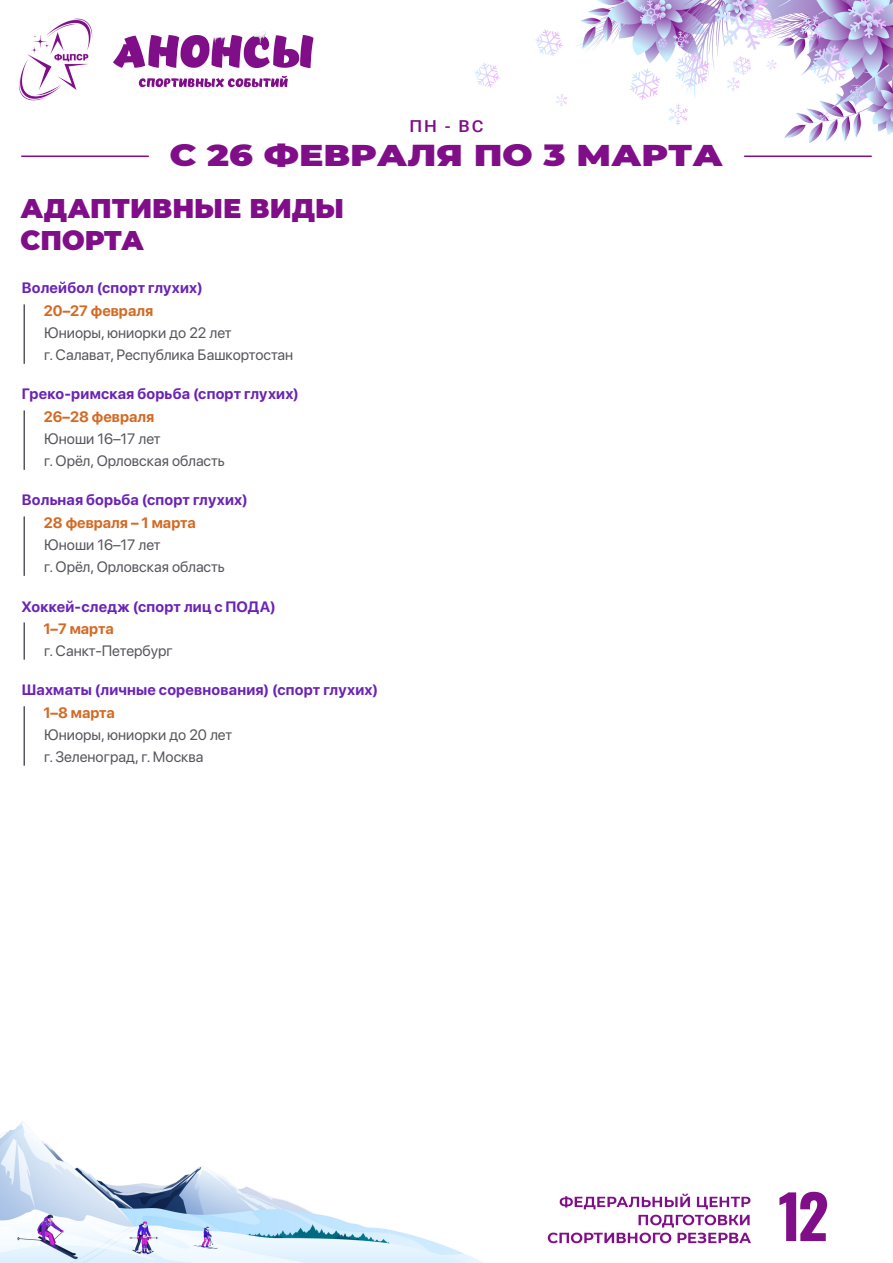
<style>
.page{position:relative;width:893px;height:1263px;background:#fff}
.page>*{position:absolute;margin:0;border:0;box-sizing:border-box;transform-origin:0 0}
.t1{font:700 60px "Oswald";color:#800e89}
.t2{font:900 30px "Montserrat";color:#800e89;scale:1.2 1}
.А_-_Заголовок{font:900 27px/32.4px "Montserrat";color:#800e89}
.t3{font:500 16.5px "Roboto";color:#800e89;scale:1.09 1}
.А_-_Текст{font:15px "SF Pro Display";color:#56575c}
.А_-_вид_спорта{font:italic 700 15px "SF Pro Display";letter-spacing:.01em;color:#6a23b5}
.А_-_дата{font:italic 700 15px "SF Pro Display";color:#d36a24}
</style>
<div class="page">
<img style="left:0;top:0;width:893px;height:1263px">
<hr style="left:21px;top:156px;width:128px;height:1px;background:#800e89">
<hr style="left:744px;top:156px;width:128px;height:1px;background:#800e89">
<hr style="left:24px;top:304px;width:1px;height:60px;background:#56575c">
<hr style="left:24px;top:410px;width:1px;height:60px;background:#56575c">
<hr style="left:24px;top:516px;width:1px;height:60px;background:#56575c">
<hr style="left:24px;top:622px;width:1px;height:38px;background:#56575c">
<hr style="left:24px;top:706px;width:1px;height:60px;background:#56575c">
<p class="t3" style="left:409px;top:115px;width:69px">ПН - ВС</p>
<h2 class="t2" style="left:170px;top:133px;width:462px">С 26 ФЕВРАЛЯ ПО 3 МАРТА</h2>
<p class="А_-_Заголовок" style="left:21px;top:190px;width:325px">АДАПТИВНЫЕ ВИДЫ<br>СПОРТА</p>
<p class="А_-_вид_спорта" style="left:22px;top:277px;width:182px">Волейбол (спорт глухих)</p>
<p class="А_-_дата" style="left:44px;top:300px;width:111px">20–27 февраля</p>
<p class="А_-_Текст" style="left:44px;top:322px;width:189px">Юниоры, юниорки до 22 лет</p>
<p class="А_-_Текст" style="left:44px;top:344px;width:251px">г. Салават, Республика Башкортостан</p>
<p class="А_-_вид_спорта" style="left:22px;top:383px;width:279px">Греко-римская борьба (спорт глухих)</p>
<p class="А_-_дата" style="left:44px;top:406px;width:112px">26–28 февраля</p>
<p class="А_-_Текст" style="left:44px;top:428px;width:118px">Юноши 16–17 лет</p>
<p class="А_-_Текст" style="left:44px;top:450px;width:182px">г. Орёл, Орловская область</p>
<p class="А_-_вид_спорта" style="left:22px;top:489px;width:227px">Вольная борьба (спорт глухих)</p>
<p class="А_-_дата" style="left:44px;top:512px;width:153px">28 февраля – 1 марта</p>
<p class="А_-_Текст" style="left:44px;top:534px;width:118px">Юноши 16–17 лет</p>
<p class="А_-_Текст" style="left:44px;top:556px;width:182px">г. Орёл, Орловская область</p>
<p class="А_-_вид_спорта" style="left:21px;top:595px;width:256px">Хоккей-следж (спорт лиц с ПОДА)</p>
<p class="А_-_дата" style="left:43px;top:618px;width:72px">1–7 марта</p>
<p class="А_-_Текст" style="left:44px;top:640px;width:130px">г. Санкт-Петербург</p>
<p class="А_-_вид_спорта" style="left:22px;top:679px;width:358px">Шахматы (личные соревнования) (спорт глухих)</p>
<p class="А_-_дата" style="left:43px;top:702px;width:73px">1–8 марта</p>
<p class="А_-_Текст" style="left:44px;top:724px;width:189px">Юниоры, юниорки до 20 лет</p>
<p class="А_-_Текст" style="left:44px;top:746px;width:161px">г. Зеленоград, г. Москва</p>
<h1 class="t1" style="left:778px;top:1185px;width:52px">12</h1>
</div>
